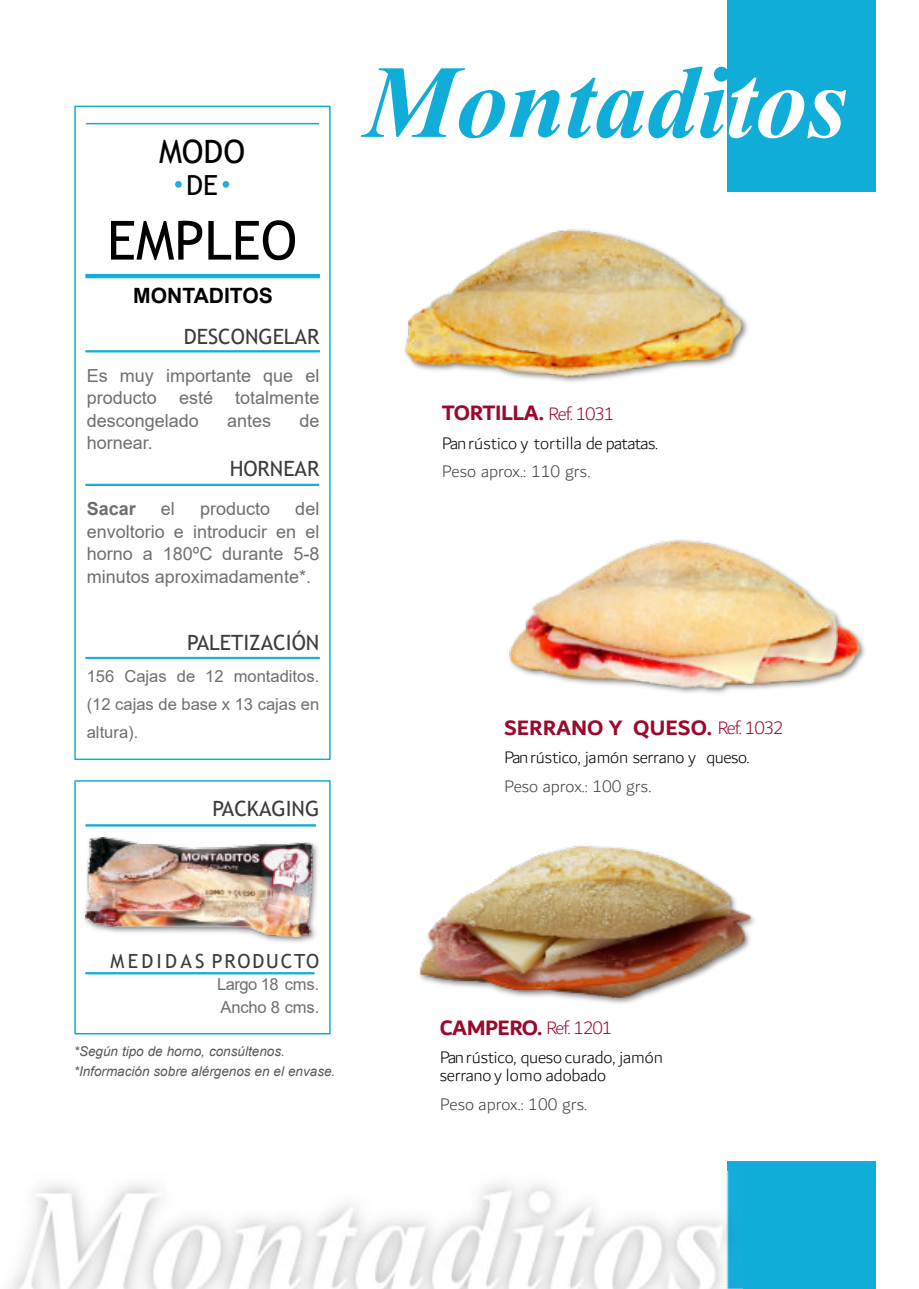
<style>
.page{position:relative;width:919px;height:1289px;background:#fff}
.page>*{position:absolute;margin:0;border:0;box-sizing:border-box;transform-origin:0 0}
.t1{font:italic 700 103.5px "Times New Roman";color:#11add9}
.t2{font:54px "Trebuchet MS";color:#000}
.t3{font:32.25px "Trebuchet MS";color:#000}
.t4{font:27.75px "Trebuchet MS";color:#000}
.t5{font:700 22.5px "Dubai";letter-spacing:-.015em;color:#990a2c}
.t6{font:21px "Trebuchet MS";color:#3c3c3b}
.t7{font:700 21px "Arial";color:#000}
.t8{font:19.5px "Trebuchet MS";letter-spacing:.095em;color:#3c3c3b}
.t9{font:18px/22.5px "Arial";color:#706f6f;text-align:justify}
.t10{font:300 18px/18px "Dubai";letter-spacing:-.01em;color:#000}
.t11{font:300 18px "Dubai";color:#404040}
.t12{font:700 18px "Arial";color:#706f6f}
.t13{font:16.5px/28px "Arial";color:#706f6f}
.t14{font:italic 13.5px/20.2px "Arial";color:#595959}
.s1{color:#fff}
.s2{font-weight:300;font-size:19.5px}
</style>
<div class="page">
<div style="left:727px;top:0;width:149px;height:191px;background:#11add9"></div>
<div style="left:727px;top:1161px;width:149px;height:127px;background:#11add9"></div>
<hr style="left:86px;top:123px;width:233px;height:1px;background:#11add9">
<div style="left:74px;top:106px;width:256px;height:654px;border:2px solid #11add9"></div>
<svg style="left:86px;top:274px;width:233px;height:4px"></svg>
<div style="left:86px;top:350px;width:233px;height:2px;background:#11add9;border:1px solid #11add9"></div>
<div style="left:86px;top:484px;width:233px;height:1px;background:#11add9;border:1px solid #11add9"></div>
<hr style="left:86px;top:657px;width:233px;height:1px;background:#11add9">
<div style="left:74px;top:780px;width:256px;height:254px;border:2px solid #11add9"></div>
<div style="left:86px;top:824px;width:230px;height:2px;background:#11add9;border:1px solid #11add9"></div>
<div style="left:86px;top:972px;width:228px;height:2px;background:#11add9;border:1px solid #11add9"></div>
<img style="left:404px;top:229px;width:344px;height:153px">
<img style="left:497px;top:229px;width:75px;height:23px">
<img style="left:567px;top:915px;width:188px;height:89px">
<img style="left:419px;top:845px;width:332px;height:153px">
<img style="left:84px;top:844px;width:234px;height:99px">
<img style="left:85px;top:837px;width:228px;height:99px">
<img style="left:509px;top:539px;width:356px;height:155px">
<svg style="left:222px;top:181px;width:7px;height:7px"></svg>
<svg style="left:175px;top:181px;width:7px;height:7px"></svg>
<img style="left:10px;top:1171px;width:722px;height:117px">
<h3 class="t3" style="left:159px;top:139px;width:88px">MODO</h3>
<h3 class="t4" style="left:186px;top:175px;width:33px">DE</h3>
<h2 class="t2" style="left:107px;top:220px;width:192px">EMPLEO</h2>
<p class="t7" style="left:133px;top:288px;width:141px">MONTADITOS</p>
<p class="t6" style="left:184px;top:328px;width:137px">DESCONGELAR</p>
<p class="t9" style="left:87px;top:366px;width:234px">Es muy importante que el producto esté totalmente descongelado</p>
<p class="t9" style="left:227px;top:411px;width:46px">antes</p>
<p class="t9" style="left:299px;top:411px;width:22px">de</p>
<p class="t9" style="left:87px;top:433px;width:68px">hornear.</p>
<p class="t6" style="left:230px;top:460px;width:91px">HORNEAR</p>
<p class="t12" style="left:87px;top:502px;width:51px">Sacar</p>
<p class="t9" style="left:161px;top:499px;width:16px">el</p>
<p class="t9" style="left:200px;top:499px;width:72px">producto</p>
<p class="t9" style="left:87px;top:499px;width:234px;text-indent:208px">del envoltorio e introducir en el horno a 180ºC durante 5-8 minutos aproximadamente*.</p>
<p class="t6" style="left:187px;top:634px;width:133px">PALETIZACIÓN</p>
<p class="t13" style="left:87px;top:664px;width:234px;text-align:justify">156 Cajas de 12 montaditos. (12 cajas de base x 13 cajas en altura).</p>
<p class="t6" style="left:212px;top:801px;width:108px">PACKAGING</p>
<h1 class="t1" style="left:364px;top:67px;width:485px">Montadi<span class="s1">tos</span></h1>
<p class="t5" style="left:442px;top:403px;width:174px">TORTILLA. <span class="s2">Ref. 1031</span></p>
<p class="t10" style="left:442px;top:435px;width:218px">Pan rústico y tortilla de patatas.</p>
<p class="t11" style="left:442px;top:464px;width:150px">Peso aprox.: 110 grs.</p>
<p class="t5" style="left:504px;top:717px;width:281px">SERRANO Y QUESO. <span class="s2">Ref. 1032</span></p>
<p class="t10" style="left:504px;top:749px;width:247px">Pan rústico, jamón serrano y queso.</p>
<p class="t11" style="left:504px;top:778px;width:149px">Peso aprox.: 100 grs.</p>
<p class="t8" style="left:111px;top:953px;width:210px">M E DIDA S PRODUCTO</p>
<p class="t13" style="left:217px;top:974px;width:104px;line-height:22.5px">Largo 18 cms.<br>Ancho 8 cms.</p>
<p class="t14" style="left:74px;top:1042px;width:263px">*Según tipo de horno, consúltenos. *Información sobre alérgenos en el envase.</p>
<p class="t5" style="left:440px;top:1017px;width:174px">CAMPERO. <span class="s2">Ref. 1201</span></p>
<p class="t10" style="left:440px;top:1049px;width:224px">Pan rústico, queso curado, jamón serrano y lomo adobado</p>
<p class="t11" style="left:440px;top:1096px;width:149px">Peso aprox.: 100 grs.</p>
</div>
